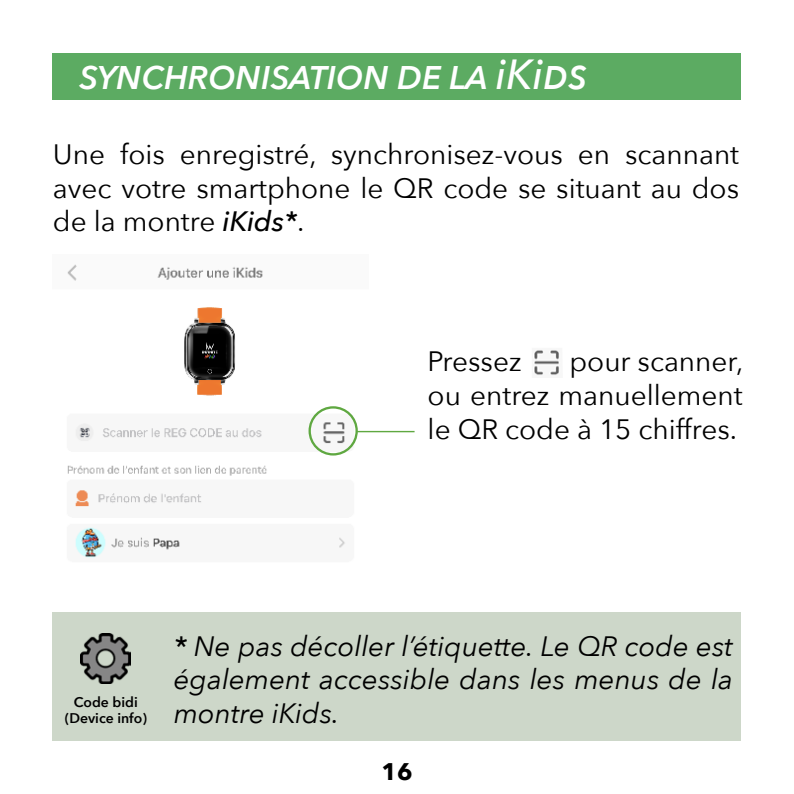
<style>
.page{position:relative;width:794px;height:794px;background:#fff}
.page>*{position:absolute;margin:0;border:0;box-sizing:border-box;transform-origin:0 0}
.t1{font:italic 600 32.8px "Avenir Next";color:#fff}
.t2{font:28px/33.6px "Avenir Next";color:#000;text-align:justify}
.t3{font:italic 28px/33.6px "Avenir Next";color:#000;text-align:justify}
.t4{font:700 24px "Avenir Next";color:#000}
.t5{font:600 14px/16.8px "Avenir Next";color:#000;text-align:center}
.s1{font-weight:500;font-size:42px}
.s2{font-weight:500;font-style:italic}
.s3{font-weight:600}
</style>
<div class="page">
<div style="left:53px;top:612px;width:688px;height:128px;background:#cdd7c9"></div>
<div style="left:53px;top:53px;width:688px;height:46px;background:#5cab62"></div>
<img style="left:67px;top:264px;width:301px;height:294px">
<hr style="left:357px;top:431px;width:57px;height:1px;background:#5fa841">
<img style="left:81px;top:633px;width:49px;height:50px">
<div style="left:308px;top:406px;width:50px;height:49px;border:2px solid #5fa841;border-radius:50%"></div>
<img style="left:534px;top:350px;width:25px;height:25px">
<p class="t1" style="left:79px;top:50px;width:509px">SYNCHRONISATION DE LA <span class="s1">iKids</span></p>
<p class="t2" style="left:53px;top:136px;width:687px">Une fois enregistré, synchronisez-vous en scannant avec votre smartphone le QR code se situant au dos de la montre <span class="s2">iKids*</span>.</p>
<p class="t2" style="left:427px;top:344px;width:95px">Pressez</p>
<p class="t2" style="left:427px;top:344px;width:317px;text-indent:142px">pour scanner, ou entrez manuellement le QR code à 15 chiffres.</p>
<p class="t5" style="left:65px;top:693px;width:84px">Code bidi (Device info)</p>
<p class="t3" style="left:174px;top:628px;width:561px"><span class="s3">*</span> Ne pas décoller l’étiquette. Le QR code est également accessible dans les menus de la montre iKids.</p>
<p class="t4" style="left:381px;top:751px;width:33px">16</p>
</div>
